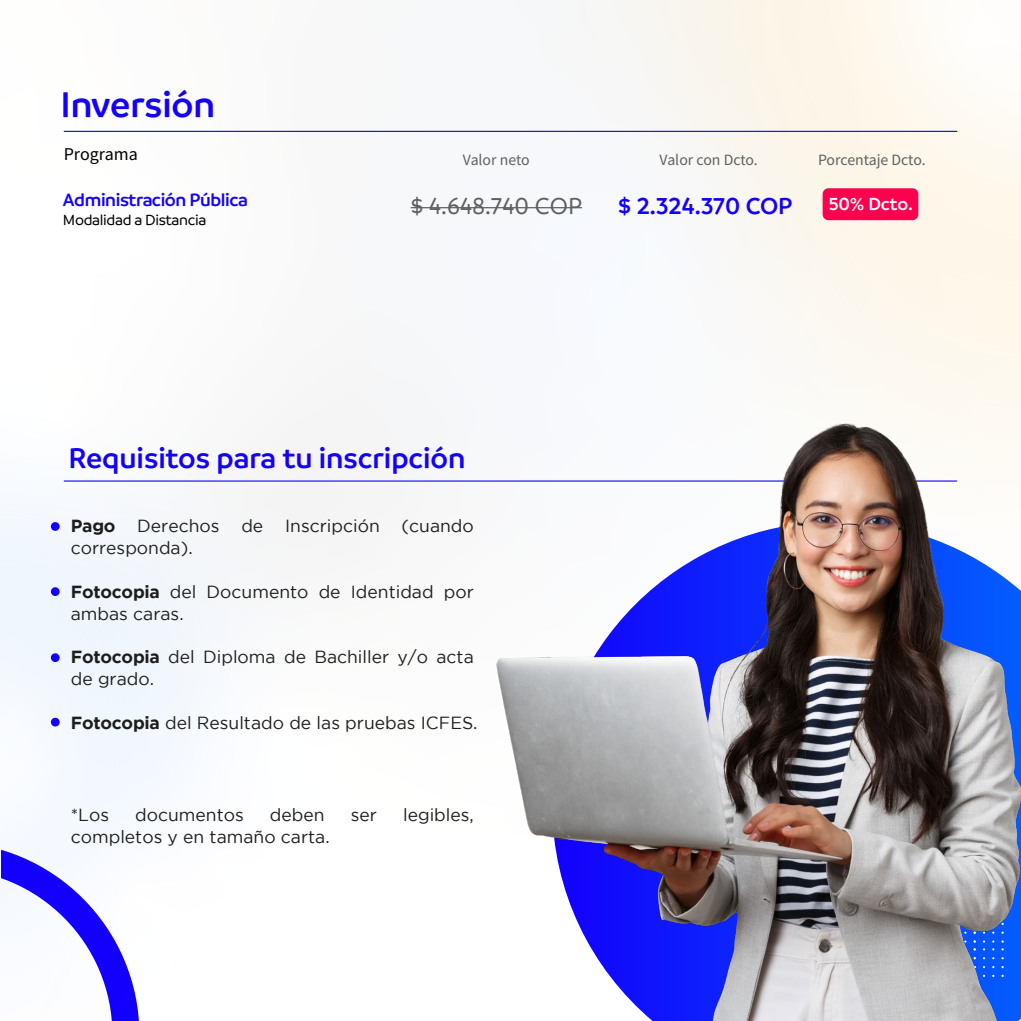
<style>
.page{position:relative;width:1021px;height:1021px;background:#fff}
.page>*{position:absolute;margin:0;border:0;box-sizing:border-box;transform-origin:0 0}
.t1{font:600 38.25px "Branding";letter-spacing:-.005em;color:#1300fd}
.t2{font:600 30.6px "Branding";color:#1300fd}
.t3{font:500 24.75px "Branding";color:#606060}
.t4{font:600 24.75px "Branding";letter-spacing:-.005em;color:#1300fd}
.t5{font:600 19.12px "Branding";letter-spacing:-.02em;color:#1300fd}
.t6{font:600 18.68px "Branding";letter-spacing:-.005em;color:#fff}
.t7{font:18px "Source Sans Pro";color:#000}
.t8{font:17.55px/21.8px "Gotham";color:#1d1d1b}
.t9{font:15.75px "Source Sans Pro";color:#606060}
.t10{font:500 15.75px "Branding";letter-spacing:-.02em;color:#000}
.s1{font-weight:700}
</style>
<div class="page">
<div style="left:0;top:0;width:1020px;height:1019px;background:linear-gradient(to right,#f8fbff,#fbf6ee)"></div>
<hr style="left:64px;top:131px;width:893px;height:1px;background:#1300fd">
<hr style="left:410px;top:207px;width:172px;height:1px;background:#606060">
<div style="left:822px;top:188px;width:96px;height:32px;background:#ff004f;border-radius:6px"></div>
<svg style="left:1px;top:841px;width:138px;height:179px"></svg>
<hr style="left:64px;top:480px;width:893px;height:1px;background:#1300fd">
<div style="left:51px;top:522px;width:9px;height:9px;background:#1300fd;border-radius:50%"></div>
<div style="left:51px;top:587px;width:9px;height:9px;background:#1300fd;border-radius:50%"></div>
<div style="left:51px;top:653px;width:9px;height:9px;background:#1300fd;border-radius:50%"></div>
<div style="left:51px;top:717px;width:9px;height:9px;background:#1300fd;border-radius:50%"></div>
<img style="left:449px;top:373px;width:571px;height:647px">
<h1 class="t1" style="left:60px;top:83px;width:156px">Inversión</h1>
<p class="t7" style="left:64px;top:143px;width:75px">Programa</p>
<p class="t9" style="left:463px;top:150px;width:68px">Valor neto</p>
<p class="t9" style="left:659px;top:150px;width:100px">Valor con Dcto.</p>
<p class="t9" style="left:818px;top:150px;width:109px">Porcentaje Dcto.</p>
<p class="t5" style="left:63px;top:189px;width:186px">Administración Pública</p>
<p class="t10" style="left:63px;top:211px;width:145px">Modalidad a Distancia</p>
<h3 class="t3" style="left:410px;top:192px;width:173px">$ 4.648.740 COP</h3>
<h3 class="t4" style="left:618px;top:192px;width:176px">$ 2.324.370 COP</h3>
<p class="t6" style="left:828px;top:193px;width:85px">50% Dcto.</p>
<h2 class="t2" style="left:69px;top:441px;width:398px">Requisitos para tu inscripción</h2>
<p class="t8" style="left:71px;top:515px;width:404px"><span class="s1">Pago</span> Derechos de Inscripción (cuando corresponda).</p>
<p class="t8" style="left:71px;top:580px;width:404px"><span class="s1">Fotocopia</span> del Documento de Identidad por ambas caras.</p>
<p class="t8" style="left:71px;top:646px;width:404px"><span class="s1">Fotocopia</span> del Diploma de Bachiller y/o acta de grado.</p>
<p class="t8" style="left:71px;top:711px;width:408px"><span class="s1">Fotocopia</span> del Resultado de las pruebas ICFES.</p>
<p class="t8" style="left:71px;top:803px;width:40px">*Los</p>
<p class="t8" style="left:135px;top:803px;width:110px">documentos</p>
<p class="t8" style="left:270px;top:803px;width:56px">deben</p>
<p class="t8" style="left:351px;top:803px;width:28px">ser</p>
<p class="t8" style="left:403px;top:803px;width:72px">legibles,</p>
<p class="t8" style="left:71px;top:825px;width:260px">completos y en tamaño carta.</p>
</div>
